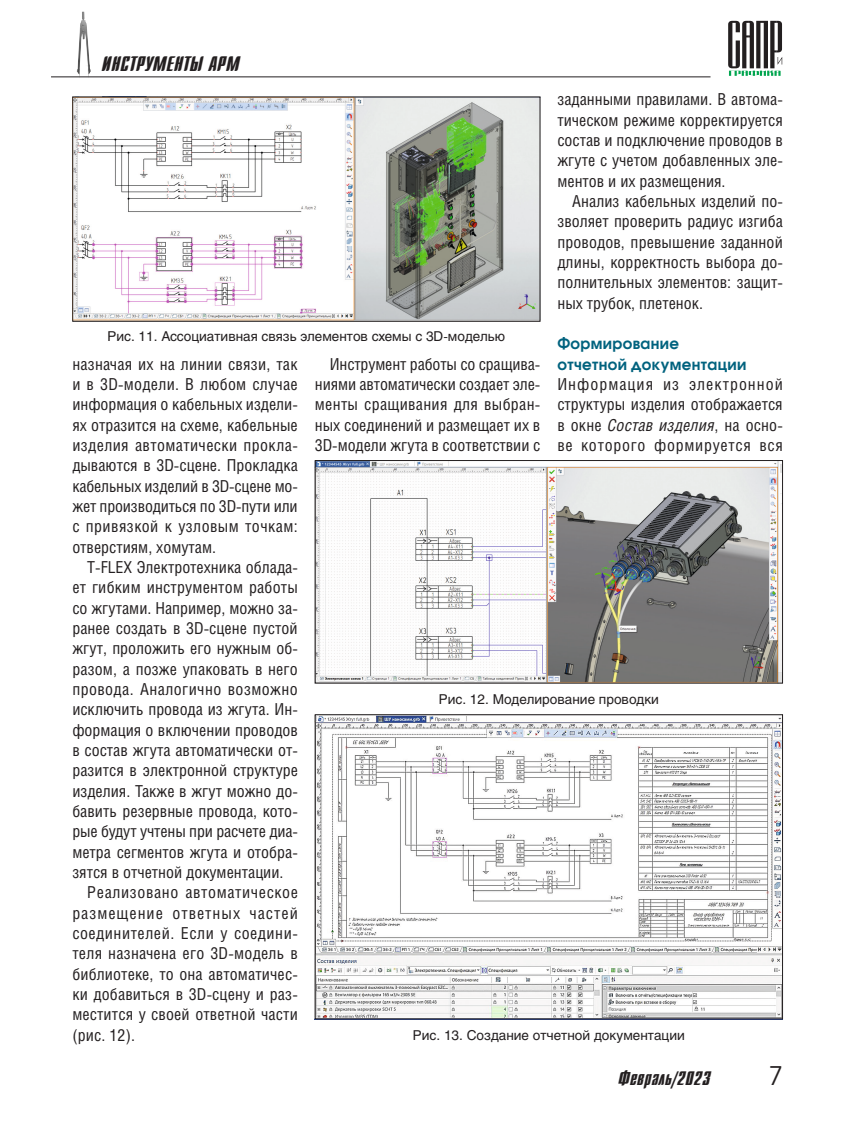
<style>
.page{position:relative;width:851px;height:1127px;background:#fff}
.page>*{position:absolute;margin:0;border:0;box-sizing:border-box;transform-origin:0 0}
.t1{font:25.5px "Avant Garde C";color:#231f20}
.t2{font:21px "Dagger C";letter-spacing:.025em;color:#231f20}
.t3{font:19.5px "Dagger C";letter-spacing:.025em;color:#231f20}
.Body_text{font:16.5px/20.2px "Helios Cond";color:#231f20;text-align:justify}
.Body_undent{font:16.5px/20.2px "Helios Cond";letter-spacing:.01em;color:#231f20;text-align:justify}
.Subhead_3{font:700 15px/20.2px "Avant Garde C";letter-spacing:.025em;color:#00627e}
.t4{font:13.5px "Helios";color:#231f20}
.s1{font-style:italic}
</style>
<div class="page">
<img style="left:77px;top:12px;width:14px;height:66px">
<svg style="left:728px;top:21px;width:54px;height:55px"></svg>
<hr style="left:51px;top:76px;width:659px;height:1px;background:#231f20">
<img style="left:317px;top:462px;width:463px;height:219px">
<div style="left:315px;top:460px;width:467px;height:223px;border:1px solid #231f20"></div>
<img style="left:74px;top:99px;width:464px;height:221px">
<div style="left:72px;top:97px;width:468px;height:225px;border:1px solid #231f20"></div>
<img style="left:317px;top:716px;width:463px;height:301px">
<div style="left:315px;top:714px;width:467px;height:305px;border:1px solid #231f20"></div>
<p class="t2" style="left:102px;top:53px;width:139px">ИНСТРУМЕНТЫ АРМ</p>
<p class="Body_text" style="left:557px;top:89px;width:227px">заданными правилами. В автома&shy;тическом режиме корректируется состав и подключение проводов в жгуте с учетом добавленных эле&shy;ментов и их размещения.</p>
<p class="Body_text" style="left:557px;top:191px;width:227px;text-indent:15px">Анализ кабельных изделий по&shy;зволяет проверить радиус изгиба проводов, превышение заданной длины, корректность выбора до&shy;полнительных элементов: защит&shy;ных трубок, плетенок.</p>
<p class="Subhead_3" style="left:557px;top:333px;width:190px">Формирование отчетной документации</p>
<p class="Body_undent" style="left:557px;top:374px;width:227px">Информация из электронной структуры изделия отображается в окне <span class="s1">Состав изделия</span>, на осно&shy;ве которого формируется вся</p>
<p class="t4" style="left:107px;top:328px;width:399px">Рис. 11. Ассоциативная связь элементов схемы с 3D-моделью</p>
<p class="Body_text" style="left:315px;top:353px;width:227px;text-indent:15px">Инструмент работы со сращива&shy;ниями автоматически создает эле&shy;менты сращивания для выбран&shy;ных соединений и размещает их в 3D-модели жгута в соответствии с</p>
<p class="Body_undent" style="left:72px;top:353px;width:227px">назначая их на линии связи, так и в 3D-модели. В любом случае информация о кабельных издели&shy;ях отразится на схеме, кабельные изделия автоматически прокла&shy;дываются в 3D-сцене. Прокладка кабельных изделий в 3D-сцене мо&shy;жет производиться по 3D-пути или с привязкой к узловым точкам: отверстиям, хомутам.</p>
<p class="Body_text" style="left:72px;top:557px;width:227px;text-indent:15px">T-FLEX Электротехника облада&shy;ет гибким инструментом работы со жгутами. Например, можно за&shy;ранее создать в 3D-сцене пустой жгут, проложить его нужным об&shy;разом, а позже упаковать в него провода. Аналогично возможно исключить провода из жгута. Ин&shy;формация о включении проводов в состав жгута автоматически от&shy;разится в электронной структуре изделия. Также в жгут можно до&shy;бавить резервные провода, кото&shy;рые будут учтены при расчете диа&shy;метра сегментов жгута и отобра&shy;зятся в отчетной документации.</p>
<p class="Body_text" style="left:72px;top:882px;width:227px;text-indent:15px">Реализовано автоматическое размещение ответных частей соединителей. Если у соедини&shy;теля назначена его 3D-модель в библиотеке, то она автоматичес&shy;ки добавиться в 3D-сцену и раз&shy;местится у своей ответной части (рис. 12).</p>
<p class="t4" style="left:439px;top:691px;width:222px">Рис. 12. Моделирование проводки</p>
<p class="t4" style="left:413px;top:1027px;width:273px">Рис. 13. Создание отчетной документации</p>
<p class="t3" style="left:618px;top:1068px;width:93px">Февраль/2023</p>
<h1 class="t1" style="left:768px;top:1060px;width:16px">7</h1>
</div>
